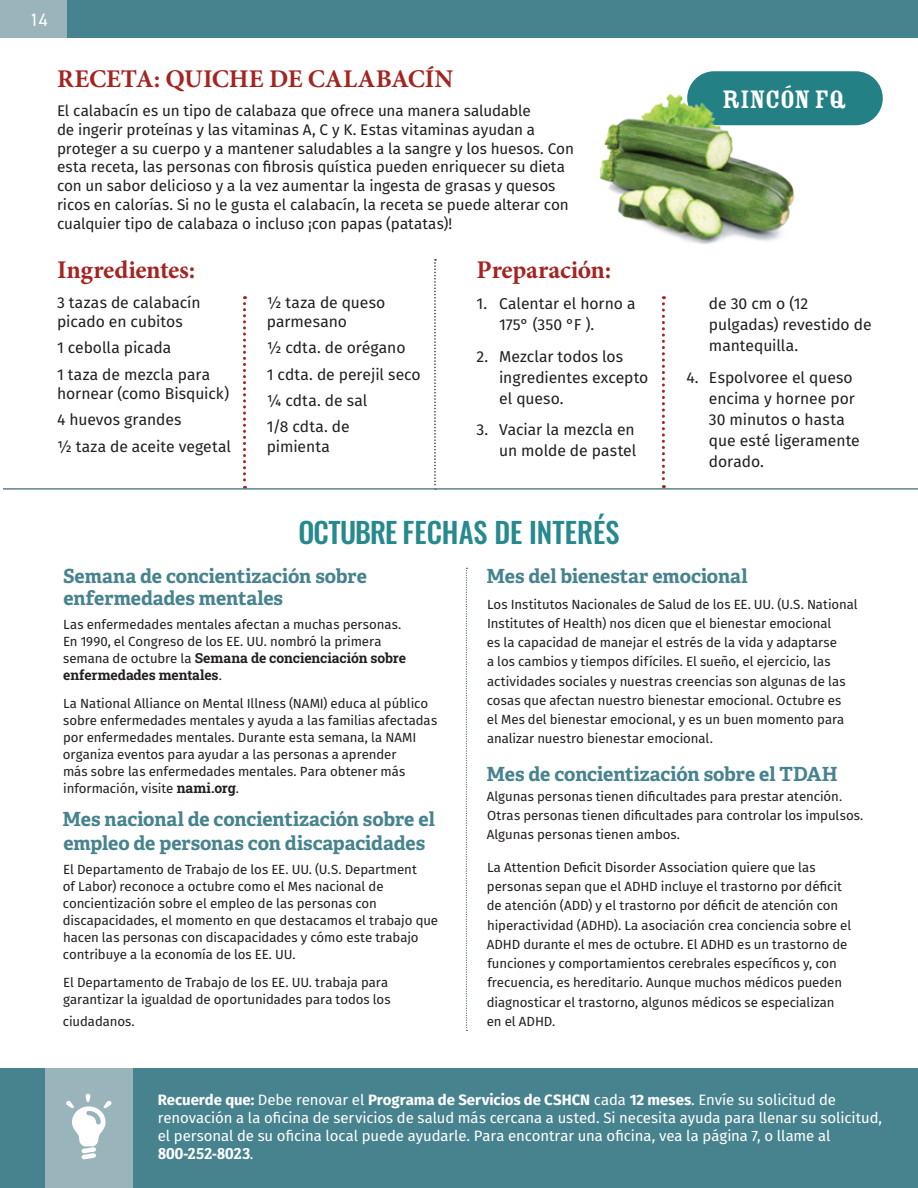
<style>
.page{position:relative;width:918px;height:1188px;background:#fff}
.page>*{position:absolute;margin:0;border:0;box-sizing:border-box;transform-origin:0 0}
.t1{font:500 28.5px "Oswald";letter-spacing:-.005em;color:#26898d}
.t2{font:27.75px "Rosewood Std Fill";letter-spacing:-.025em;color:#fff}
.t3{font:700 25.5px "Minion Pro";letter-spacing:-.01em;color:#a42421}
.t4{font:700 19.5px/22.4px "Adelle";letter-spacing:-.005em;color:#47838e}
.t5{font:18px "DIN2014";color:#fff}
.t6{font:15.75px/21px "Fira Sans";letter-spacing:-.005em;color:#231f20}
.t7{font:15.3px/18.8px "Fira Sans";letter-spacing:-.005em;color:#231f20}
.t8{font:15px/18px "Fira Sans";letter-spacing:-.005em;color:#fff}
.t9{font:700 13.8px/17.1px "Roboto Slab";letter-spacing:-.005em;color:#231f20}
.t10{font:13.35px/19.2px "Fira Sans";letter-spacing:-.005em;color:#231f20}
.s1{font-family:"Fira Sans";font-weight:400;font-size:13.35px}
.s2{font-family:"Roboto Slab";font-weight:700;font-size:13.8px}
.s3{font-weight:700}
.s4{font-family:"Adelle";font-weight:700}
</style>
<div class="page">
<div style="left:0;top:1069px;width:918px;height:119px;background:#47838e"></div>
<div style="left:45px;top:1069px;width:88px;height:119px;background:#9ab4bc"></div>
<svg style="left:66px;top:1093px;width:46px;height:66px"></svg>
<div style="left:687px;top:71px;width:196px;height:54px;background:#238186;border-radius:27px"></div>
<img style="left:599px;top:91px;width:199px;height:153px">
<svg style="left:243px;top:296px;width:3px;height:192px"></svg>
<svg style="left:434px;top:259px;width:2px;height:227px"></svg>
<svg style="left:662px;top:296px;width:3px;height:192px"></svg>
<hr style="left:3px;top:488px;width:915px;height:2px;background:#60838c">
<div style="left:0;top:0;width:918px;height:38px;background:#47838e"></div>
<div style="left:0;top:0;width:66px;height:38px;background:#9ab4bc"></div>
<svg style="left:466px;top:568px;width:1px;height:463px"></svg>
<h3 class="t5" style="left:30px;top:8px;width:19px">14</h3>
<h3 class="t3" style="left:57px;top:61px;width:398px">RECETA: QUICHE DE CALABACÍN</h3>
<p class="t7" style="left:57px;top:101px;width:518px">El calabacín es un tipo de calabaza que ofrece una manera saludable<br>de ingerir proteínas y las vitaminas A, C y K. Estas vitaminas ayudan a proteger a su cuerpo y a mantener saludables a la sangre y los huesos. Con esta receta, las personas con fibrosis quística pueden enriquecer su dieta con un sabor delicioso y a la vez aumentar la ingesta de grasas y quesos ricos en calorías. Si no le gusta el calabacín, la receta se puede alterar con cualquier tipo de calabaza o incluso ¡con papas (patatas)!</p>
<h3 class="t3" style="left:57px;top:252px;width:140px">Ingredientes:</h3>
<p class="t6" style="left:57px;top:292px;width:145px;line-height:19.5px">3 tazas de calabacín picado en cubitos</p>
<p class="t6" style="left:57px;top:334px;width:155px;line-height:26.2px">1 cebolla picada<br>1 taza de mezcla para</p>
<p class="t6" style="left:57px;top:380px;width:176px;line-height:26.2px">hornear (como Bisquick)<br>4 huevos grandes<br>½ taza de aceite vegetal</p>
<h3 class="t3" style="left:477px;top:252px;width:136px">Preparación:</h3>
<p class="t6" style="left:499px;top:293px;width:138px;text-indent:-23px">1. Calentar el horno a<br>175° (350 °F ).</p>
<p class="t6" style="left:499px;top:345px;width:151px;text-indent:-23px">2. Mezclar todos los ingredientes excepto el queso.</p>
<p class="t6" style="left:477px;top:419px;width:161px;text-align:right">3. Vaciar la mezcla en un molde de pastel</p>
<p class="t6" style="left:267px;top:292px;width:120px;line-height:19.5px">½ taza de queso parmesano</p>
<p class="t6" style="left:267px;top:334px;width:156px;line-height:26.2px">½ cdta. de orégano<br>1 cdta. de perejil seco ¼ cdta. de sal<br>1/8 cdta. de</p>
<p class="t6" style="left:267px;top:435px;width:65px">pimienta</p>
<h2 class="t2" style="left:722px;top:84px;width:127px">RINCÓN FQ</h2>
<p class="t6" style="left:709px;top:293px;width:164px">de 30 cm o (12 pulgadas) revestido de mantequilla.</p>
<p class="t6" style="left:709px;top:366px;width:152px;text-indent:-23px">4. Espolvoree el queso encima y hornee por<br>30 minutos o hasta que esté ligeramente dorado.</p>
<h1 class="t1" style="left:299px;top:518px;width:322px">OCTUBRE FECHAS DE INTERÉS</h1>
<h2 class="t4" style="left:63px;top:565px;width:305px">Semana de concientización sobre enfermedades mentales</h2>
<p class="t10" style="left:63px;top:615px;width:340px;line-height:17.1px">Las enfermedades mentales afectan a muchas personas.<br>En 1990, el Congreso de los EE. UU. nombró la primera</p>
<p class="t9" style="left:63px;top:649px;width:344px"><span class="s1">semana de octubre la</span> Semana de concienciación sobre enfermedades mentales<span class="s1">.</span></p>
<p class="t10" style="left:63px;top:694px;width:376px;line-height:17.1px">La National Alliance on Mental Illness (NAMI) educa al público sobre enfermedades mentales y ayuda a las familias afectadas por enfermedades mentales. Durante esta semana, la NAMI organiza eventos para ayudar a las personas a aprender<br>más sobre las enfermedades mentales. Para obtener más información, visite <span class="s2">nami.org</span>.</p>
<h2 class="t4" style="left:63px;top:807px;width:374px;line-height:24px">Mes nacional de concientización sobre el empleo de personas con discapacidades</h2>
<p class="t10" style="left:63px;top:860px;width:377px;line-height:17.1px">El Departamento de Trabajo de los EE. UU. (U.S. Department<br>of Labor) reconoce a octubre como el Mes nacional de concientización sobre el empleo de las personas con discapacidades, el momento en que destacamos el trabajo que hacen las personas con discapacidades y cómo este trabajo contribuye a la economía de los EE. UU.</p>
<p class="t10" style="left:63px;top:973px;width:329px;line-height:17.1px">El Departamento de Trabajo de los EE. UU. trabaja para garantizar la igualdad de oportunidades para todos los</p>
<p class="t10" style="left:63px;top:1011px;width:73px">ciudadanos.</p>
<h2 class="t4" style="left:487px;top:565px;width:262px">Mes del bienestar emocional</h2>
<p class="t10" style="left:487px;top:594px;width:372px">Los Institutos Nacionales de Salud de los EE. UU. (U.S. National Institutes of Health) nos dicen que el bienestar emocional<br>es la capacidad de manejar el estrés de la vida y adaptarse<br>a los cambios y tiempos difíciles. El sueño, el ejercicio, las actividades sociales y nuestras creencias son algunas de las cosas que afectan nuestro bienestar emocional. Octubre es<br>el Mes del bienestar emocional, y es un buen momento para analizar nuestro bienestar emocional.</p>
<h2 class="t4" style="left:487px;top:763px;width:353px">Mes de concientización sobre el TDAH</h2>
<p class="t10" style="left:487px;top:786px;width:378px">Algunas personas tienen dificultades para prestar atención.<br>Otras personas tienen dificultades para controlar los impulsos.<br>Algunas personas tienen ambos.</p>
<p class="t10" style="left:487px;top:857px;width:366px">La Attention Deficit Disorder Association quiere que las personas sepan que el ADHD incluye el trastorno por déficit de atención (ADD) y el trastorno por déficit de atención con hiperactividad (ADHD). La asociación crea conciencia sobre el ADHD durante el mes de octubre. El ADHD es un trastorno de funciones y comportamientos cerebrales específicos y, con frecuencia, es hereditario. Aunque muchos médicos pueden diagnosticar el trastorno, algunos médicos se especializan en el ADHD.</p>
<p class="t8" style="left:158px;top:1090px;width:726px"><span class="s3">Recuerde que:</span> Debe renovar el <span class="s3">Programa de Servicios de CSHCN</span> cada <span class="s3">12 meses</span>. Envíe su solicitud de renovación a la oficina de servicios de salud más cercana a usted. Si necesita ayuda para llenar su solicitud, el personal de su oficina local puede ayudarle. Para encontrar una oficina, vea la página 7, o llame al <span class="s4">800-252-8023</span>.</p>
</div>
